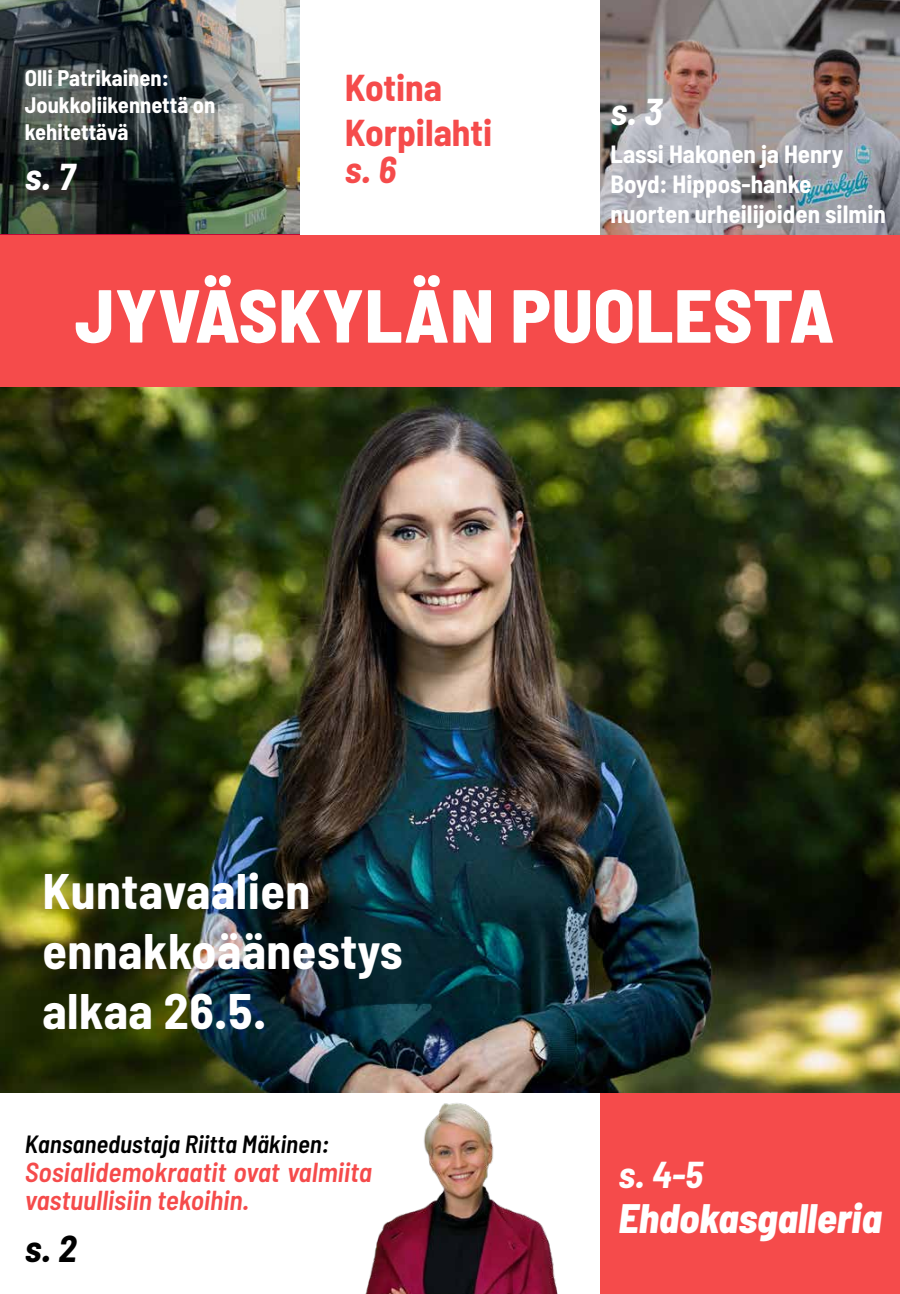
<style>
.page{position:relative;width:900px;height:1294px;background:#fff}
.page>*{position:absolute;margin:0;border:0;box-sizing:border-box;transform-origin:0 0}
.t1{font:800 semi-condensed 75px "Barlow";letter-spacing:.01em;color:#fff}
.t2{font:700 semi-condensed 50px/60px "Barlow";letter-spacing:.01em;color:#fff}
.t3{font:italic 800 semi-condensed 41.25px "Barlow";color:#fff}
.t4{font:700 semi-condensed 37.5px/45px "Barlow";color:#f54b4b}
.t5{font:italic 700 semi-condensed 37.5px "Barlow";color:#fff}
.t6{font:italic 700 semi-condensed 37.5px "Barlow";color:#f54b4b}
.t7{font:italic 700 semi-condensed 37.5px "Barlow";color:#000}
.t8{font:italic 600 semi-condensed 27.5px/28.8px "Barlow";color:#f54b4b}
.t9{font:700 semi-condensed 25px/30px "Barlow";color:#fff}
.t10{font:italic 600 semi-condensed 25px "Barlow";color:#000}
.t11{font:700 semi-condensed 22.5px/27px "Barlow";color:#fff}
</style>
<div class="page">
<div style="left:600px;top:1092px;width:300px;height:201px;background:#f54b4b"></div>
<img style="left:0;top:386px;width:900px;height:706px">
<div style="left:0;top:235px;width:900px;height:151px;background:#f54b4b"></div>
<img style="left:0;top:0;width:300px;height:234px">
<img style="left:600px;top:0;width:300px;height:235px">
<img style="left:299px;top:1092px;width:301px;height:201px">
<p class="t11" style="left:25px;top:64px;width:192px">Olli Patrikainen:<br>Joukkoliikennettä on kehitettävä</p>
<h3 class="t4" style="left:345px;top:64px;width:149px">Kotina<br>Korpilahti</h3>
<h3 class="t5" style="left:25px;top:154px;width:52px">s. 7</h3>
<h3 class="t6" style="left:345px;top:147px;width:53px">s. 6</h3>
<h3 class="t5" style="left:611px;top:88px;width:53px">s. 3</h3>
<p class="t9" style="left:611px;top:139px;width:277px">Lassi Hakonen ja Henry<br>Boyd: Hippos-hanke nuorten urheilijoiden silmin</p>
<h1 class="t1" style="left:75px;top:269px;width:761px">JYVÄSKYLÄN PUOLESTA</h1>
<h2 class="t2" style="left:43px;top:859px;width:362px">Kuntavaalien ennakkoäänestys alkaa 26.5.</h2>
<p class="t10" style="left:25px;top:1128px;width:306px">Kansanedustaja Riitta Mäkinen:</p>
<p class="t8" style="left:25px;top:1156px;width:349px">Sosialidemokraatit ovat valmiita vastuullisiin tekoihin.</p>
<h3 class="t7" style="left:25px;top:1225px;width:53px">s. 2</h3>
<h3 class="t5" style="left:618px;top:1151px;width:86px">s. 4-5</h3>
<h3 class="t3" style="left:618px;top:1192px;width:265px">Ehdokasgalleria</h3>
</div>
